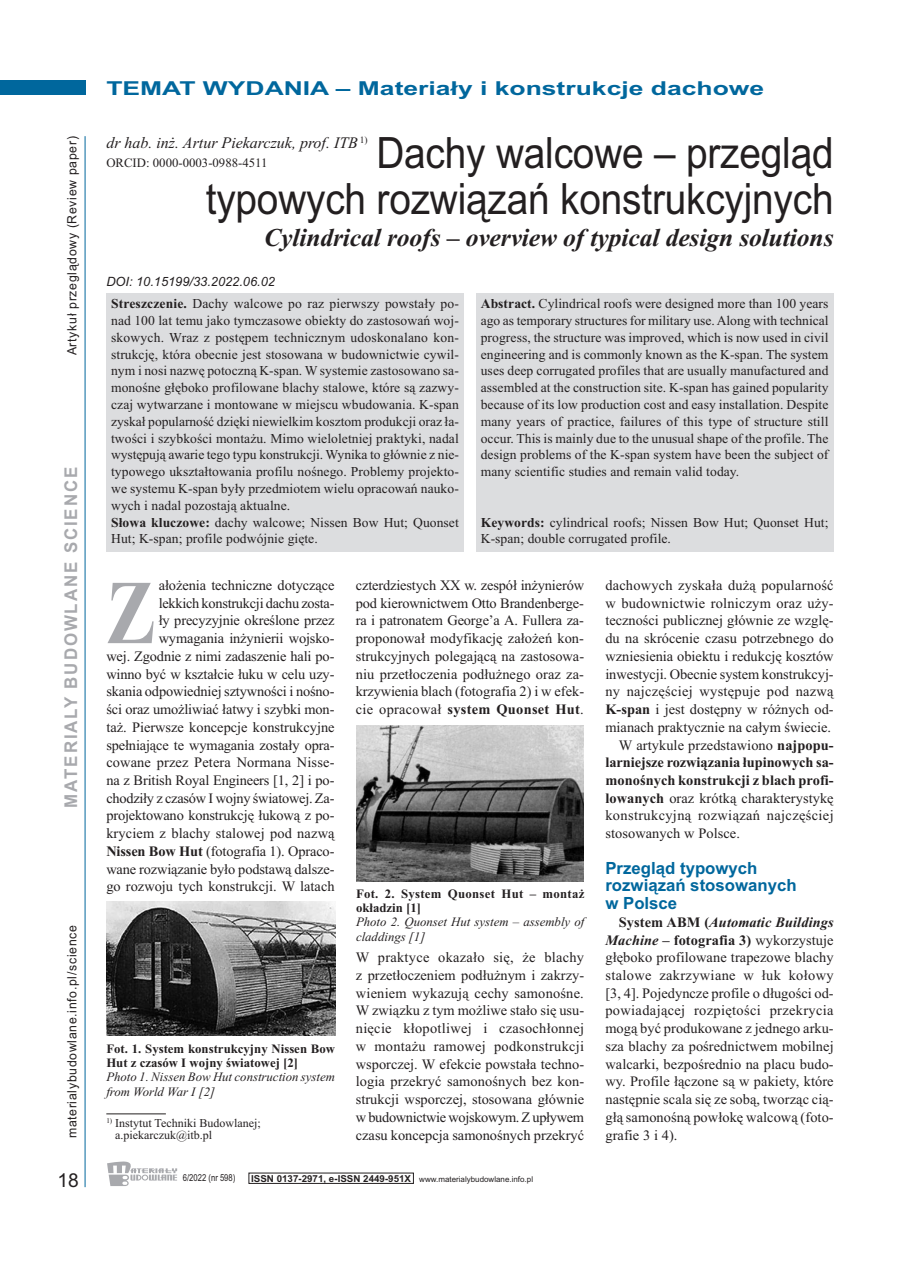
<style>
.page{position:relative;width:906px;height:1268px;background:#fff}
.page>*{position:absolute;margin:0;border:0;box-sizing:border-box;transform-origin:0 0}
.t1{font:700 91.05px "Times New Roman";color:#a8a9ad;scale:.8 1}
.t2{font:43.2px/46.2px "Arial";letter-spacing:-.005em;color:#231f20;text-align:right;scale:.9 1}
.t3{font:italic 700 25.65px "Times New Roman";letter-spacing:-.005em;color:#231f20}
.t4{font:700 19.2px "Arial";color:#00679d;scale:1.38 1}
.t5{font:19.2px "Arial";color:#231f20}
.t6{font:700 17.55px "Arial";letter-spacing:.11em;color:#a8a9ad;scale:.96 1}
.t7{font:700 16.8px/17.7px "Arial";color:#00679d}
.t8{font:italic 16.05px "Times New Roman";color:#231f20}
.t9{font:14.4px/17.7px "Times New Roman";color:#231f20;text-align:justify}
.t10{font:700 14.4px "Times New Roman";letter-spacing:-.005em;color:#231f20}
.t11{font:14.4px "Times New Roman";letter-spacing:.025em;color:#231f20}
.t12{font:14.4px "Times New Roman";letter-spacing:.02em;color:#231f20}
.t13{font:13.65px/16.8px "Times New Roman";letter-spacing:.005em;color:#231f20}
.t14{font:italic 12.75px/14.4px "Times New Roman";color:#231f20}
.t15{font:12.75px "Arial";letter-spacing:.055em;color:#231f20;scale:.96 1}
.t16{font:700 12.75px/14.4px "Times New Roman";color:#231f20}
.t17{font:700 12.75px/14.4px "Times New Roman";letter-spacing:.02em;color:#231f20}
.t18{font:italic 12.75px "Arial";color:#231f20}
.t19{font:12.75px "Times New Roman";color:#231f20}
.t20{font:12px/12.8px "Times New Roman";color:#231f20}
.t21{font:9.6px "Arial";color:#231f20;scale:.8 1}
.t22{font:7.95px "Arial";color:#231f20}
.s1{font-weight:700}
.s2{font-weight:700;font-size:9.6px}
.s3{font-weight:700;font-style:italic}
</style>
<div class="page">
<div style="left:0;top:81px;width:85px;height:14px;background:#00679d"></div>
<hr style="left:85px;top:136px;width:1px;height:1050px;background:#00679d">
<svg style="left:107px;top:1161px;width:70px;height:24px"></svg>
<hr style="left:106px;top:1113px;width:60px;height:1px;background:#231f20">
<div style="left:106px;top:293px;width:357px;height:258px;background:#dcdddf"></div>
<div style="left:476px;top:293px;width:357px;height:258px;background:#dcdddf"></div>
<img style="left:106px;top:901px;width:229px;height:134px">
<img style="left:356px;top:725px;width:227px;height:156px">
<p class="t15" style="left:64px;top:355px;width:230px;rotate:-90deg">Artykuł przeglądowy (Review paper)</p>
<p class="t6" style="left:61px;top:807px;width:356px;rotate:-90deg">MATERIALY BUDOWLANE SCIENCE</p>
<p class="t15" style="left:64px;top:1138px;width:223px;rotate:-90deg">materialybudowlane.info.pl/science</p>
<h3 class="t5" style="left:57px;top:1168px;width:23px">18</h3>
<h3 class="t4" style="left:106px;top:77px;width:478px">TEMAT WYDANIA – Materiały i konstrukcje dachowe</h3>
<p class="t8" style="left:106px;top:133px;width:263px">dr hab. inż. Artur Piekarczuk, prof. ITB <sup>1)</sup></p>
<p class="t19" style="left:106px;top:155px;width:163px">ORCID: 0000-0003-0988-4511</p>
<h2 class="t2" style="left:206px;top:129px;width:699px">Dachy walcowe – przegląd typowych rozwiązań konstrukcyjnych</h2>
<h3 class="t3" style="left:264px;top:222px;width:571px">Cylindrical roofs – overview of typical design solutions</h3>
<p class="t18" style="left:106px;top:274px;width:170px">DOI: 10.15199/33.2022.06.02</p>
<p class="t13" style="left:111px;top:295px;width:349px"><span class="s1">Streszczenie.</span> Dachy walcowe po raz pierwszy powstały po&shy;nad 100 lat temu jako tymczasowe obiekty do zastosowań woj&shy;skowych. Wraz z postępem technicznym udoskonalano kon&shy;strukcję, która obecnie jest stosowana w budownictwie cywil&shy;nym i nosi nazwę potoczną K-span. W systemie zastosowano sa&shy;monośne głęboko profilowane blachy stalowe, które są zazwy&shy;czaj wytwarzane i montowane w miejscu wbudowania. K-span zyskał popularność dzięki niewielkim kosztom produkcji oraz ła&shy;twości i szybkości montażu. Mimo wieloletniej praktyki, nadal występują awarie tego typu konstrukcji. Wynika to głównie z nie&shy;typowego ukształtowania profilu nośnego. Problemy projekto&shy;we systemu K-span były przedmiotem wielu opracowań nauko&shy;wych i nadal pozostają aktualne.<br><span class="s1">Słowa kluczowe:</span> dachy walcowe; Nissen Bow Hut; Quonset Hut; K-span; profile podwójnie gięte.</p>
<p class="t13" style="left:481px;top:295px;width:349px;text-align:justify"><span class="s1">Abstract.</span> Cylindrical roofs were designed more than 100 years ago as temporary structures for military use.Along with technical progress, the structure was improved, which is now used in civil engineering and is commonly known as the K-span. The system uses deep corrugated profiles that are usually manufactured and assembled at the construction site. K-span has gained popularity because of its low production cost and easy installation. Despite many years of practice, failures of this type of structure still occur. This is mainly due to the unusual shape of the profile. The design problems of the K-span system have been the subject of many scientific studies and remain valid today.</p>
<p class="t13" style="left:481px;top:513px;width:349px"><span class="s1">Keywords:</span> cylindrical roofs; Nissen Bow Hut; Quonset Hut;<br>K-span; double corrugated profile.</p>
<p class="t9" style="left:106px;top:576px;width:230px;text-align:right">ałożenia techniczne dotyczące<br>lekkich konstrukcji dachu zosta-<br>ły precyzyjnie określone przez wymagania inżynierii wojsko-<br>wej. Zgodnie z nimi zadaszenie hali po&shy;winno być w kształcie łuku w celu uzy&shy;skania odpowiedniej sztywności i nośno&shy;ści oraz umożliwiać łatwy i szybki mon&shy;taż. Pierwsze koncepcje konstrukcyjne spełniające te wymagania zostały opra&shy;cowane przez Petera Normana Nisse&shy;na z British Royal Engineers [1, 2] i po&shy;chodziły z czasów I wojny światowej. Za&shy;projektowano konstrukcję łukową z po&shy;kryciem z blachy stalowej pod nazwą <span class="s1">Nissen Bow Hut</span> (fotografia 1). Opraco&shy;wane rozwiązanie było podstawą dalsze&shy;go rozwoju tych konstrukcji. W latach</p>
<p class="t9" style="left:356px;top:576px;width:230px">czterdziestych XX w. zespół inżynierów pod kierownictwem Otto Brandenberge&shy;ra i patronatem George’a A. Fullera za&shy;proponował modyfikację założeń kon&shy;strukcyjnych polegającą na zastosowa&shy;niu przetłoczenia podłużnego oraz za&shy;krzywienia blach (fotografia 2) i w efek&shy;cie opracował <span class="s1">system Quonset Hut</span>.</p>
<h1 class="t1" style="left:106px;top:558px;width:62px">Z</h1>
<p class="t17" style="left:356px;top:885px;width:230px">Fot. 2. System Quonset Hut – montaż okładzin [1]</p>
<p class="t14" style="left:356px;top:914px;width:230px">Photo 2. Quonset Hut system – assembly of claddings [1]</p>
<p class="t16" style="left:106px;top:1040px;width:230px">Fot. 1. System konstrukcyjny Nissen Bow<br>Hut z czasów I wojny światowej [2]</p>
<p class="t14" style="left:106px;top:1069px;width:230px">Photo 1. Nissen Bow Hut construction system from World War I [2]</p>
<p class="t20" style="left:115px;top:1115px;width:147px;text-indent:-9px"><sup>1)</sup> Instytut Techniki Budowlanej; a.piekarczuk@itb.pl</p>
<p class="t9" style="left:356px;top:948px;width:230px">W praktyce okazało się, że blachy z przetłoczeniem podłużnym i zakrzy&shy;wieniem wykazują cechy samonośne.<br>W związku z tym możliwe stało się usu&shy;nięcie kłopotliwej i czasochłonnej w montażu ramowej podkonstrukcji wsporczej. W efekcie powstała techno&shy;logia przekryć samonośnych bez kon&shy;strukcji wsporczej, stosowana głównie w budownictwie wojskowym. Z upływem czasu koncepcja samonośnych przekryć</p>
<p class="t21" style="left:183px;top:1171px;width:67px">6/2022 (nr 598)</p>
<p class="t22" style="left:251px;top:1174px;width:283px"><span class="s2">ISSN 0137-2971, e-ISSN 2449-951X</span> www.materialybudowlane.info.pl</p>
<p class="t9" style="left:605px;top:576px;width:230px">dachowych zyskała dużą popularność</p>
<p class="t9" style="left:605px;top:593px;width:230px">w budownictwie rolniczym oraz uży-</p>
<p class="t9" style="left:605px;top:611px;width:230px">teczności publicznej głównie ze wzglę-</p>
<p class="t9" style="left:605px;top:629px;width:230px">du na skrócenie czasu potrzebnego do</p>
<p class="t9" style="left:605px;top:647px;width:230px">wzniesienia obiektu i redukcję kosztów</p>
<p class="t9" style="left:605px;top:664px;width:230px">inwestycji. Obecnie system konstrukcyj-</p>
<p class="t12" style="left:605px;top:682px;width:230px">ny najczęściej występuje pod nazwą</p>
<p class="t9" style="left:605px;top:700px;width:230px"><span class="s1">K-span</span> i jest dostępny w różnych od-</p>
<p class="t9" style="left:605px;top:717px;width:227px">mianach praktycznie na całym świecie.</p>
<p class="t9" style="left:619px;top:735px;width:216px">W artykule przedstawiono <span class="s1">najpopu-</span></p>
<p class="t10" style="left:605px;top:753px;width:230px">larniejsze rozwiązania łupinowych sa-</p>
<p class="t10" style="left:605px;top:771px;width:230px">monośnych konstrukcji z blach profi-</p>
<p class="t9" style="left:605px;top:788px;width:230px"><span class="s1">lowanych</span> oraz krótką charakterystykę</p>
<p class="t11" style="left:605px;top:806px;width:230px">konstrukcyjną rozwiązań najczęściej</p>
<p class="t9" style="left:605px;top:824px;width:136px">stosowanych w Polsce.</p>
<p class="t7" style="left:605px;top:858px;width:193px">Przegląd typowych rozwiązań stosowanych w Polsce</p>
<p class="t9" style="left:605px;top:912px;width:230px;text-indent:14px"><span class="s1">System ABM (</span><span class="s3">Automatic Buildings Machine</span> <span class="s1">– fotografia 3)</span> wykorzystuje głęboko profilowane trapezowe blachy stalowe zakrzywiane w łuk kołowy [3, 4]. Pojedyncze profile o długości od&shy;powiadającej rozpiętości przekrycia mogą być produkowane z jednego arku&shy;sza blachy za pośrednictwem mobilnej walcarki, bezpośrednio na placu budo&shy;wy. Profile łączone są w pakiety, które następnie scala się ze sobą, tworząc cią&shy;głą samonośną powłokę walcową (foto&shy;grafie 3 i 4).</p>
</div>
